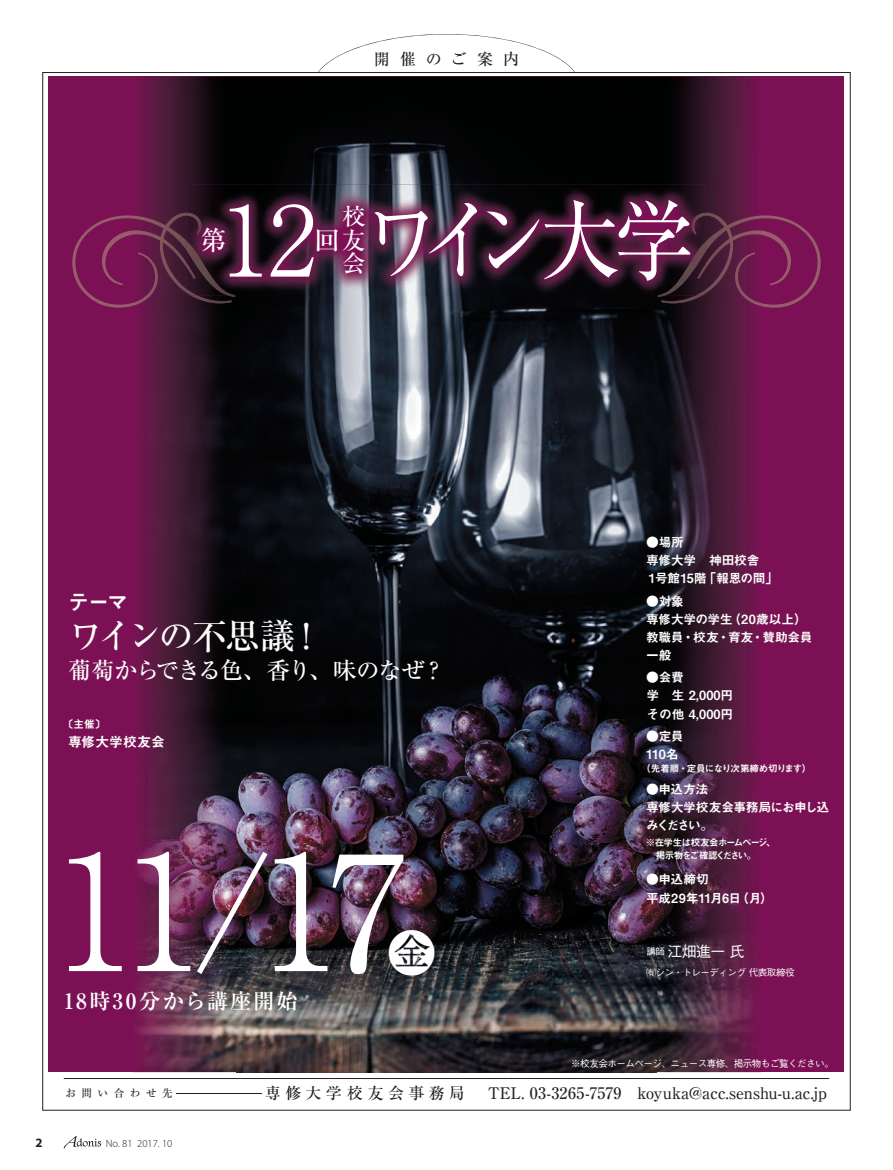
<style>
.page{position:relative;width:893px;height:1170px;background:#fff}
.page>*{position:absolute;margin:0;border:0;box-sizing:border-box;transform-origin:0 0}
.t1{font:300 159.45px "Ryumin Pro";color:#fff}
.t2{font:300 96.75px "Ryumin Pro";color:#fff}
.t3{font:88.2px "Ryumin Pro";letter-spacing:-.2em;color:#fff;scale:.9 1}
.t4{font:300 47.85px "Ryumin Pro";color:#fff}
.t5{font:500 35.1px "Ryumin Pro";letter-spacing:-.075em;color:#fff}
.t6{font:500 26.55px "Ryumin Pro";color:#fff}
.t7{font:500 23.4px/23.4px "Ryumin Pro";letter-spacing:-.06em;color:#fff;text-align:justify}
.t8{font:700 21.3px "Ryumin Pro";letter-spacing:.09em;color:#fff}
.t9{font:21.3px "Midashi Go Pro MB31";color:#fff}
.t10{font:500 15.9px "Ryumin Pro";letter-spacing:.01em;color:#231f20}
.t11{font:500 15.9px "Ryumin Pro";letter-spacing:.275em;color:#231f20}
.t12{font:500 14.85px "Gothic BBB Pro";color:#fff}
.t13{font:13.8px "Midashi Go Pro MB31";letter-spacing:-.005em;color:#fff}
.t14{font:12.75px/18.1px "Midashi Go Pro MB31";letter-spacing:-.025em;color:#fff}
.t15{font:12.75px/18.1px "Midashi Go Pro MB31";letter-spacing:-.055em;color:#fff}
.t16{font:12.75px/18.1px "Midashi Go Pro MB31";color:#fff}
.t17{font:700 12.75px "Myriad Pro";color:#231f20}
.t18{font:300 10.65px "Myriad Pro";color:#231f20}
.t19{font:10.65px "Midashi Go Pro MB31";color:#fff}
.t20{font:500 9.6px "Gothic BBB Pro";letter-spacing:-.055em;color:#fff}
.t21{font:9.6px/13.8px "Midashi Go Pro MB31";letter-spacing:-.115em;color:#fff}
.t22{font:9.6px "Midashi Go Pro MB31";letter-spacing:-.06em;color:#fff}
.s1{font-size:9.6px}
.s2{font-size:10.65px}
</style>
<div class="page">
<svg style="left:318px;top:34px;width:257px;height:38px"></svg>
<div style="left:49px;top:77px;width:795px;height:994px;background:#7b1154"></div>
<img style="left:139px;top:77px;width:616px;height:136px">
<img style="left:137px;top:296px;width:99px;height:775px">
<img style="left:657px;top:296px;width:98px;height:775px">
<img style="left:236px;top:296px;width:421px;height:775px">
<hr style="left:64px;top:1078px;width:765px;height:1px;background:#231f20">
<svg style="left:72px;top:215px;width:60px;height:92px"></svg>
<img style="left:132px;top:213px;width:103px;height:93px">
<svg style="left:761px;top:215px;width:60px;height:92px"></svg>
<img style="left:658px;top:213px;width:103px;height:93px">
<img style="left:187px;top:185px;width:518px;height:111px">
<img style="left:187px;top:213px;width:48px;height:83px">
<img style="left:658px;top:213px;width:47px;height:83px">
<svg style="left:64px;top:1136px;width:37px;height:12px"></svg>
<p class="t10" style="left:374px;top:47px;width:147px">開催のご案内</p>
<h3 class="t7" style="left:342px;top:203px;width:25px">校友会</h3>
<h3 class="t3" style="left:362px;top:171px;width:370px">ワイン大学</h3>
<h2 class="t2" style="left:221px;top:164px;width:96px">12</h2>
<h3 class="t6" style="left:200px;top:219px;width:28px">第</h3>
<h3 class="t6" style="left:314px;top:219px;width:28px">回</h3>
<h3 class="t9" style="left:68px;top:585px;width:62px">テーマ</h3>
<h3 class="t5" style="left:68px;top:608px;width:257px">ワインの不思議！</h3>
<h3 class="t7" style="left:68px;top:656px;width:379px">葡萄からできる色、香り、味のなぜ？</h3>
<p class="t19" style="left:63px;top:715px;width:44px">〔主催〕</p>
<p class="t13" style="left:68px;top:730px;width:98px">専修大学校友会</p>
<h1 class="t1" style="left:55px;top:786px;width:353px">11/17</h1>
<h3 class="t4" style="left:388px;top:915px;width:49px">金</h3>
<h3 class="t8" style="left:64px;top:983px;width:235px">18時30分から講座開始</h3>
<p class="t14" style="left:646px;top:532px;width:134px">●場所<br>専修大学　神田校舎<br>１号館15階「報恩の間」</p>
<p class="t14" style="left:646px;top:590px;width:168px">●対象<br>専修大学の学生（20歳以上）教職員・校友・育友・賛助会員一般</p>
<p class="t16" style="left:646px;top:667px;width:101px">●会費<br>学　生 2,000円　その他 4,000円</p>
<p class="t14" style="left:646px;top:725px;width:39px">●定員<br>110名</p>
<p class="t22" style="left:641px;top:760px;width:172px">（先着順・定員になり次第締め切ります）</p>
<p class="t15" style="left:646px;top:778px;width:185px">●申込方法<br>専修大学校友会事務局にお申し込みください。</p>
<p class="t21" style="left:646px;top:833px;width:131px">※在学生は校友会ホームページ、　掲示物をご確認ください。</p>
<p class="t14" style="left:646px;top:869px;width:128px">●申込締切<br>平成29年11月6日（月）</p>
<p class="t12" style="left:646px;top:939px;width:100px"><span class="s1">講師</span> 江畑進一 氏</p>
<p class="t20" style="left:646px;top:964px;width:150px">㈲シン・トレーディング 代表取締役</p>
<p class="t20" style="left:571px;top:1055px;width:264px">※校友会ホームページ、ニュース専修、掲示物もご覧ください。</p>
<p class="t11" style="left:66px;top:1080px;width:401px"><span class="s2">お問い合わせ先 ─</span>専修大学校友会事務局</p>
<p class="t10" style="left:488px;top:1080px;width:341px">TEL. 03-3265-7579　koyuka@acc.senshu-u.ac.jp</p>
<p class="t17" style="left:35px;top:1133px;width:9px">2</p>
<p class="t18" style="left:106px;top:1136px;width:68px">No. 81 2017. 10</p>
</div>
